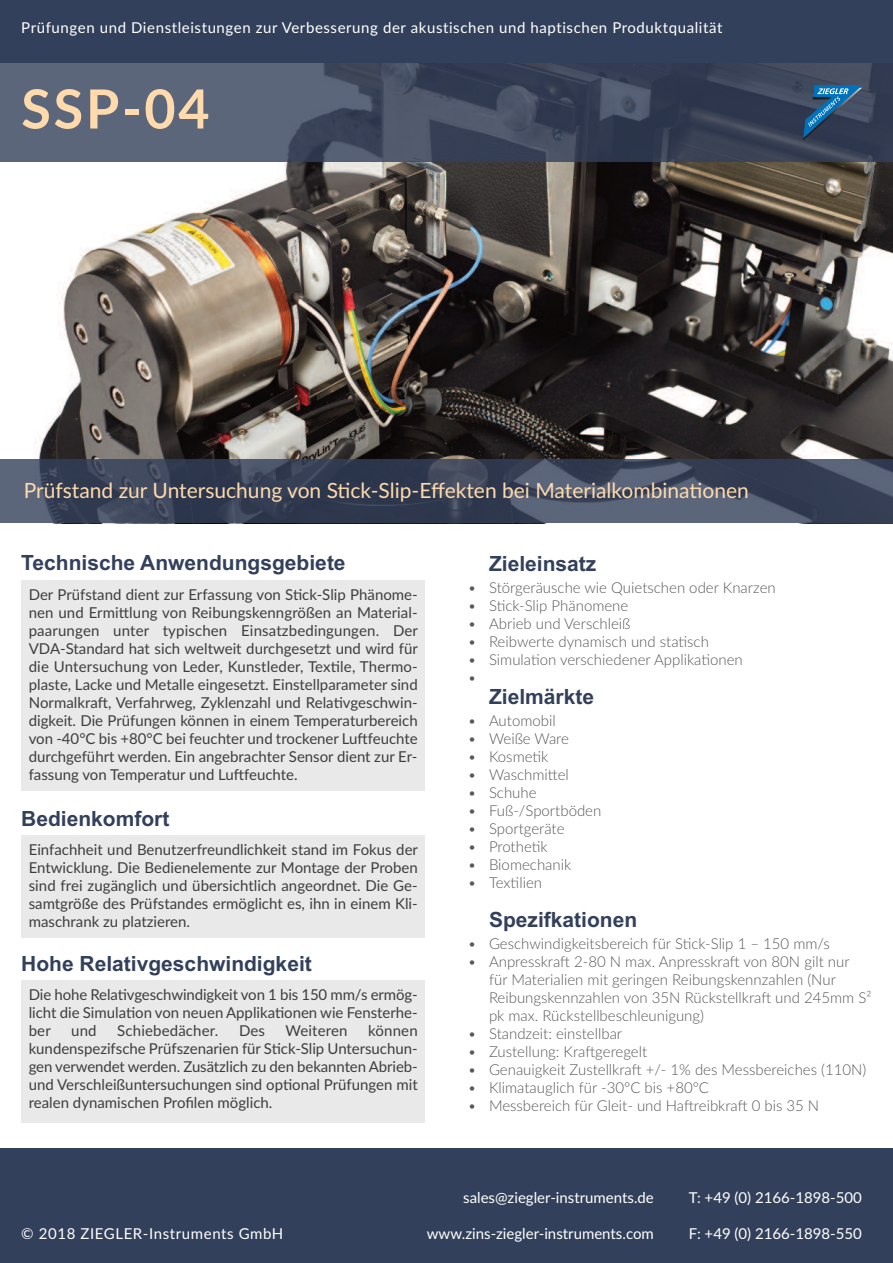
<style>
.page{position:relative;width:893px;height:1263px;background:#fff}
.page>*{position:absolute;margin:0;border:0;box-sizing:border-box;transform-origin:0 0}
.t1{font:700 54px "Lato";color:#fedaac}
.t2{font:700 21px "Arial";color:#33405b}
.t3{font:21px "Lato";color:#fedaac}
.t4{font:15px/18px "Lato";color:#3e3e3f;text-align:justify}
.t5{font:300 15px/18px "Lato";color:#57585a}
.t6{font:15px "Lato";letter-spacing:.04em;color:#fff}
.t7{font:15px "Lato";color:#fff}
</style>
<div class="page">
<img style="left:35px;top:162px;width:858px;height:297px">
<div style="left:0;top:0;width:893px;height:162px;background:#33405b;opacity:.8"></div>
<div style="left:0;top:0;width:893px;height:63px;background:#33405b"></div>
<div style="left:0;top:1148px;width:893px;height:115px;background:#33405b"></div>
<img style="left:803px;top:138px;width:59px;height:2px">
<svg style="left:803px;top:85px;width:59px;height:53px;background:#335a7c"></svg>
<div style="left:0;top:459px;width:893px;height:64px;background:#33405b;opacity:.8"></div>
<div style="left:21px;top:581px;width:404px;height:210px;background:#e9e9e9"></div>
<div style="left:21px;top:835px;width:404px;height:102px;background:#e9e9e9"></div>
<div style="left:21px;top:980px;width:404px;height:142px;background:#e9e9e9"></div>
<p class="t6" style="left:21px;top:19px;width:703px">Prüfungen und Dienstleistungen zur Verbesserung der akustischen und haptischen Produktqualität</p>
<h1 class="t1" style="left:21px;top:78px;width:190px">SSP-04</h1>
<h2 class="t3" style="left:24px;top:478px;width:727px">Prüfstand zur Untersuchung von Stick-Slip-Effekten bei Materialkombinationen</h2>
<h2 class="t2" style="left:21px;top:551px;width:326px">Technische Anwendungsgebiete</h2>
<p class="t4" style="left:29px;top:586px;width:391px">Der Prüfstand dient zur Erfassung von Stick-Slip Phänome&shy;nen und Ermittlung von Reibungskenngrößen an Material&shy;paarungen unter typischen Einsatzbedingungen. Der VDA-Standard hat sich weltweit durchgesetzt und wird für die Untersuchung von Leder, Kunstleder, Textile, Thermo&shy;plaste, Lacke und Metalle eingesetzt. Einstellparameter sind Normalkraft, Verfahrweg, Zyklenzahl und Relativgeschwin&shy;digkeit. Die Prüfungen können in einem Temperaturbereich von -40°C bis +80°C bei feuchter und trockener Luftfeuchte durchgeführt werden. Ein angebrachter Sensor dient zur Er&shy;fassung von Temperatur und Luftfeuchte.</p>
<h2 class="t2" style="left:21px;top:806px;width:150px">Bedienkomfort</h2>
<p class="t4" style="left:29px;top:841px;width:391px">Einfachheit und Benutzerfreundlichkeit stand im Fokus der Entwicklung. Die Bedienelemente zur Montage der Proben sind frei zugänglich und übersichtlich angeordnet. Die Ge&shy;samtgröße des Prüfstandes ermöglicht es, ihn in einem Kli&shy;maschrank zu platzieren.</p>
<h2 class="t2" style="left:21px;top:951px;width:292px">Hohe Relativgeschwindigkeit</h2>
<p class="t4" style="left:29px;top:986px;width:390px">Die hohe Relativgeschwindigkeit von 1 bis 150 mm/s ermög&shy;licht die Simulation von neuen Applikationen wie Fensterhe&shy;ber</p>
<p class="t4" style="left:29px;top:1022px;width:390px;text-indent:339px">können kundenspezifsche Prüfszenarien für Stick-Slip Untersuchun&shy;gen verwendet werden. Zusätzlich zu den bekannten Abrieb&shy;und Verschleißuntersuchungen sind optional Prüfungen mit realen dynamischen Profilen möglich.</p>
<p class="t4" style="left:71px;top:1022px;width:27px">und</p>
<p class="t4" style="left:117px;top:1022px;width:103px">Schiebedächer.</p>
<p class="t4" style="left:239px;top:1022px;width:28px">Des</p>
<p class="t4" style="left:286px;top:1022px;width:63px">Weiteren</p>
<h2 class="t2" style="left:489px;top:551px;width:109px">Zieleinsatz</h2>
<p class="t5" style="left:468px;top:578px;width:309px">• Störgeräusche wie Quietschen oder Knarzen</p>
<p class="t5" style="left:468px;top:596px;width:162px">• Stick-Slip Phänomene</p>
<p class="t5" style="left:468px;top:614px;width:164px">• Abrieb und Verschleiß</p>
<p class="t5" style="left:468px;top:632px;width:243px">• Reibwerte dynamisch und statisch</p>
<p class="t5" style="left:468px;top:650px;width:277px">• Simulation verschiedener Applikationen •</p>
<h2 class="t2" style="left:489px;top:684px;width:107px">Zielmärkte</h2>
<p class="t5" style="left:468px;top:712px;width:89px">• Automobil</p>
<p class="t5" style="left:468px;top:730px;width:103px">• Weiße Ware</p>
<p class="t5" style="left:468px;top:748px;width:82px">• Kosmetik</p>
<p class="t5" style="left:468px;top:766px;width:103px">• Waschmittel</p>
<p class="t5" style="left:468px;top:784px;width:70px">• Schuhe</p>
<p class="t5" style="left:468px;top:802px;width:135px">• Fuß-/Sportböden</p>
<p class="t5" style="left:468px;top:820px;width:98px">• Sportgeräte</p>
<p class="t5" style="left:468px;top:838px;width:81px">• Prothetik</p>
<p class="t5" style="left:468px;top:856px;width:105px">• Biomechanik</p>
<p class="t5" style="left:468px;top:874px;width:76px">• Textilien</p>
<h2 class="t2" style="left:489px;top:908px;width:150px">Spezifkationen</h2>
<p class="t5" style="left:468px;top:935px;width:364px">• Geschwindigkeitsbereich für Stick-Slip 1 – 150 mm/s</p>
<p class="t5" style="left:489px;top:953px;width:384px;text-indent:-21px">• Anpresskraft 2-80 N max. Anpresskraft von 80N gilt nur für Materialien mit geringen Reibungskennzahlen (Nur Reibungskennzahlen von 35N Rückstellkraft und 245mm S² pk max. Rückstellbeschleunigung)</p>
<p class="t5" style="left:468px;top:1025px;width:156px">• Standzeit: einstellbar</p>
<p class="t5" style="left:468px;top:1043px;width:181px">• Zustellung: Kraftgeregelt</p>
<p class="t5" style="left:468px;top:1061px;width:400px">• Genauigkeit Zustellkraft +/- 1% des Messbereiches (110N)</p>
<p class="t5" style="left:468px;top:1079px;width:243px">• Klimatauglich für -30°C bis +80°C</p>
<p class="t5" style="left:468px;top:1097px;width:353px">• Messbereich für Gleit- und Haftreibkraft 0 bis 35 N</p>
<p class="t6" style="left:21px;top:1225px;width:264px">© 2018 ZIEGLER-Instruments GmbH</p>
<p class="t7" style="left:463px;top:1188px;width:192px">sales@ziegler-instruments.de</p>
<p class="t7" style="left:427px;top:1224px;width:228px">www.zins-ziegler-instruments.com</p>
<p class="t7" style="left:689px;top:1188px;width:174px">T: +49 (0) 2166-1898-500</p>
<p class="t7" style="left:689px;top:1224px;width:175px">F: +49 (0) 2166-1898-550</p>
</div>
